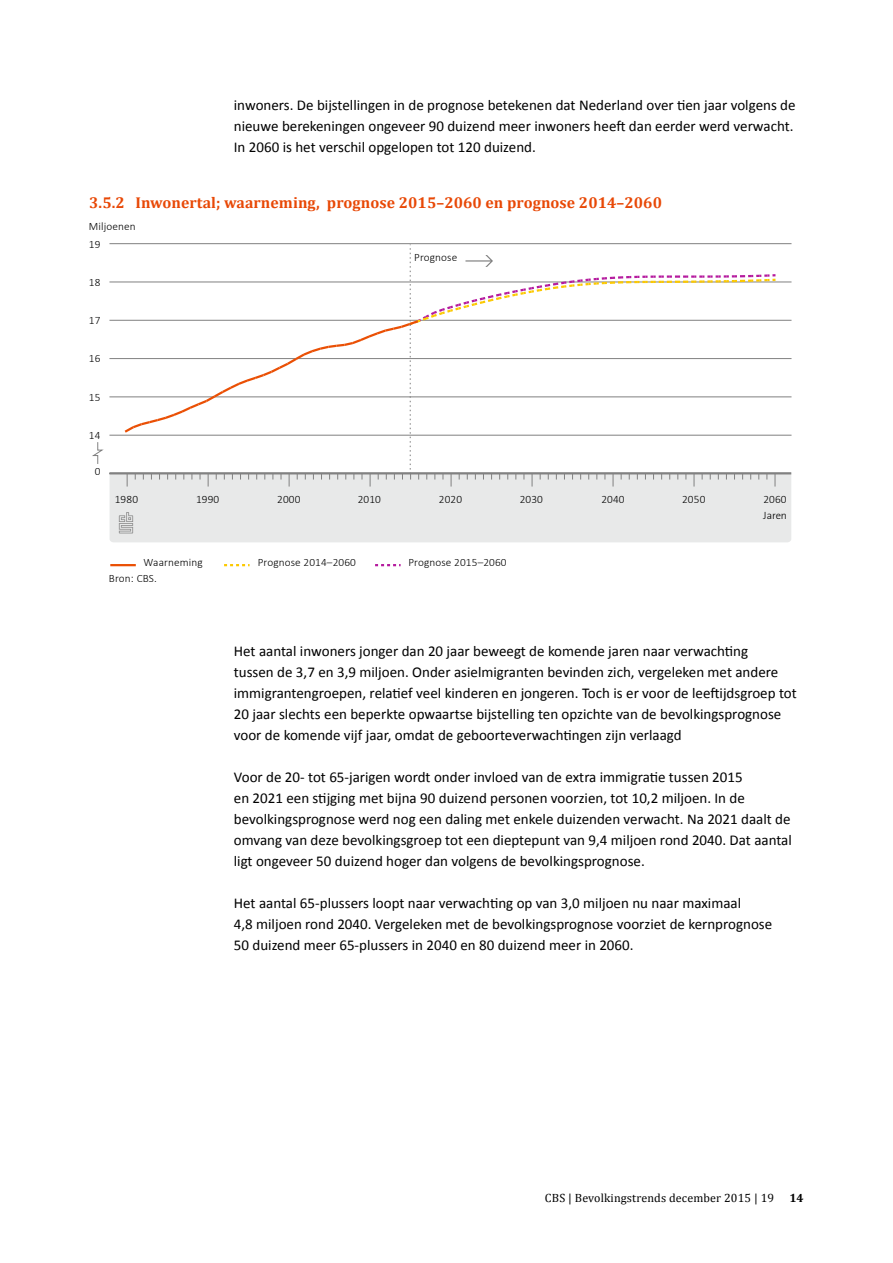
<style>
.page{position:relative;width:893px;height:1263px;background:#fff}
.page>*{position:absolute;margin:0;border:0;box-sizing:border-box;transform-origin:0 0}
.t1{font:700 15.75px "Cambria";letter-spacing:.005em;color:#e84806}
._004_brood{font:15px/21px "Calibri";color:#000}
.t2{font:12px "Cambria";letter-spacing:.01em;color:#000}
.t3{font:700 12px "Cambria";color:#000}
.t4{font:300 11.4px "Calibri";letter-spacing:.01em;color:#000}
.t5{font:300 11.25px "Calibri";letter-spacing:.01em;color:#000}
.t6{font:300 10.5px "The Sans B LT3";color:#000}
</style>
<div class="page">
<div style="left:110px;top:474px;width:681px;height:68px;background:#e8e9e9"></div>
<svg style="left:119px;top:512px;width:14px;height:21px"></svg>
<hr style="left:109px;top:435px;width:682px;height:1px;background:#818181">
<hr style="left:109px;top:397px;width:682px;height:1px;background:#818181">
<hr style="left:109px;top:358px;width:682px;height:1px;background:#818181">
<hr style="left:109px;top:320px;width:682px;height:1px;background:#818181">
<hr style="left:109px;top:282px;width:682px;height:1px;background:#818181">
<hr style="left:109px;top:243px;width:682px;height:1px;background:#818181">
<svg style="left:375px;top:564px;width:26px;height:2px"></svg>
<svg style="left:224px;top:564px;width:26px;height:2px"></svg>
<hr style="left:110px;top:564px;width:26px;height:2px;background:#ea4f04">
<hr style="left:109px;top:472px;width:682px;height:2px;background:#818181">
<svg style="left:92px;top:442px;width:11px;height:22px"></svg>
<svg style="left:122px;top:244px;width:654px;height:242px"></svg>
<p class="_004_brood" style="left:234px;top:95px;width:563px">inwoners. De bijstellingen in de prognose betekenen dat Nederland over tien jaar volgens de nieuwe berekeningen ongeveer 90 duizend meer inwoners heeft dan eerder werd verwacht.<br>In 2060 is het verschil opgelopen tot 120 duizend.</p>
<p class="t1" style="left:89px;top:191px;width:574px">3.5.2 Inwonertal; waarneming, prognose 2015–2060 en prognose 2014–2060</p>
<p class="t5" style="left:89px;top:220px;width:48px">Miljoenen</p>
<p class="t5" style="left:89px;top:237px;width:13px">19</p>
<p class="t5" style="left:89px;top:275px;width:13px">18</p>
<p class="t5" style="left:89px;top:313px;width:13px">17</p>
<p class="t5" style="left:89px;top:352px;width:13px">16</p>
<p class="t5" style="left:89px;top:390px;width:13px">15</p>
<p class="t5" style="left:89px;top:428px;width:13px">14</p>
<p class="t5" style="left:95px;top:464px;width:7px">0</p>
<p class="t5" style="left:414px;top:250px;width:45px">Prognose</p>
<p class="t4" style="left:115px;top:492px;width:25px">1980</p>
<p class="t4" style="left:196px;top:492px;width:25px">1990</p>
<p class="t4" style="left:277px;top:492px;width:25px">2000</p>
<p class="t4" style="left:358px;top:492px;width:25px">2010</p>
<p class="t4" style="left:439px;top:492px;width:25px">2020</p>
<p class="t4" style="left:520px;top:492px;width:25px">2030</p>
<p class="t4" style="left:601px;top:492px;width:25px">2040</p>
<p class="t4" style="left:682px;top:492px;width:25px">2050</p>
<p class="t4" style="left:763px;top:492px;width:25px">2060</p>
<p class="t6" style="left:763px;top:509px;width:25px">Jaren</p>
<p class="t5" style="left:144px;top:556px;width:61px">Waarneming</p>
<p class="t5" style="left:258px;top:556px;width:100px">Prognose 2014–2060</p>
<p class="t5" style="left:408px;top:556px;width:100px">Prognose 2015–2060</p>
<p class="t5" style="left:109px;top:571px;width:50px">Bron: CBS.</p>
<p class="_004_brood" style="left:234px;top:641px;width:564px">Het aantal inwoners jonger dan 20 jaar beweegt de komende jaren naar verwachting<br>tussen de 3,7 en 3,9 miljoen. Onder asielmigranten bevinden zich, vergeleken met andere immigrantengroepen, relatief veel kinderen en jongeren. Toch is er voor de leeftijdsgroep tot 20 jaar slechts een beperkte opwaartse bijstelling ten opzichte van de bevolkingsprognose voor de komende vijf jaar, omdat de geboorteverwachtingen zijn verlaagd</p>
<p class="_004_brood" style="left:234px;top:767px;width:559px">Voor de 20- tot 65-jarigen wordt onder invloed van de extra immigratie tussen 2015<br>en 2021 een stijging met bijna 90 duizend personen voorzien, tot 10,2 miljoen. In de bevolkingsprognose werd nog een daling met enkele duizenden verwacht. Na 2021 daalt de omvang van deze bevolkingsgroep tot een dieptepunt van 9,4 miljoen rond 2040. Dat aantal ligt ongeveer 50 duizend hoger dan volgens de bevolkingsprognose.</p>
<p class="_004_brood" style="left:234px;top:893px;width:540px">Het aantal 65-plussers loopt naar verwachting op van 3,0 miljoen nu naar maximaal<br>4,8 miljoen rond 2040. Vergeleken met de bevolkingsprognose voorziet de kernprognose<br>50 duizend meer 65-plussers in 2040 en 80 duizend meer in 2060.</p>
<p class="t2" style="left:545px;top:1191px;width:231px">CBS | Bevolkingstrends december 2015 | 19</p>
<p class="t3" style="left:789px;top:1190px;width:16px">14</p>
</div>
